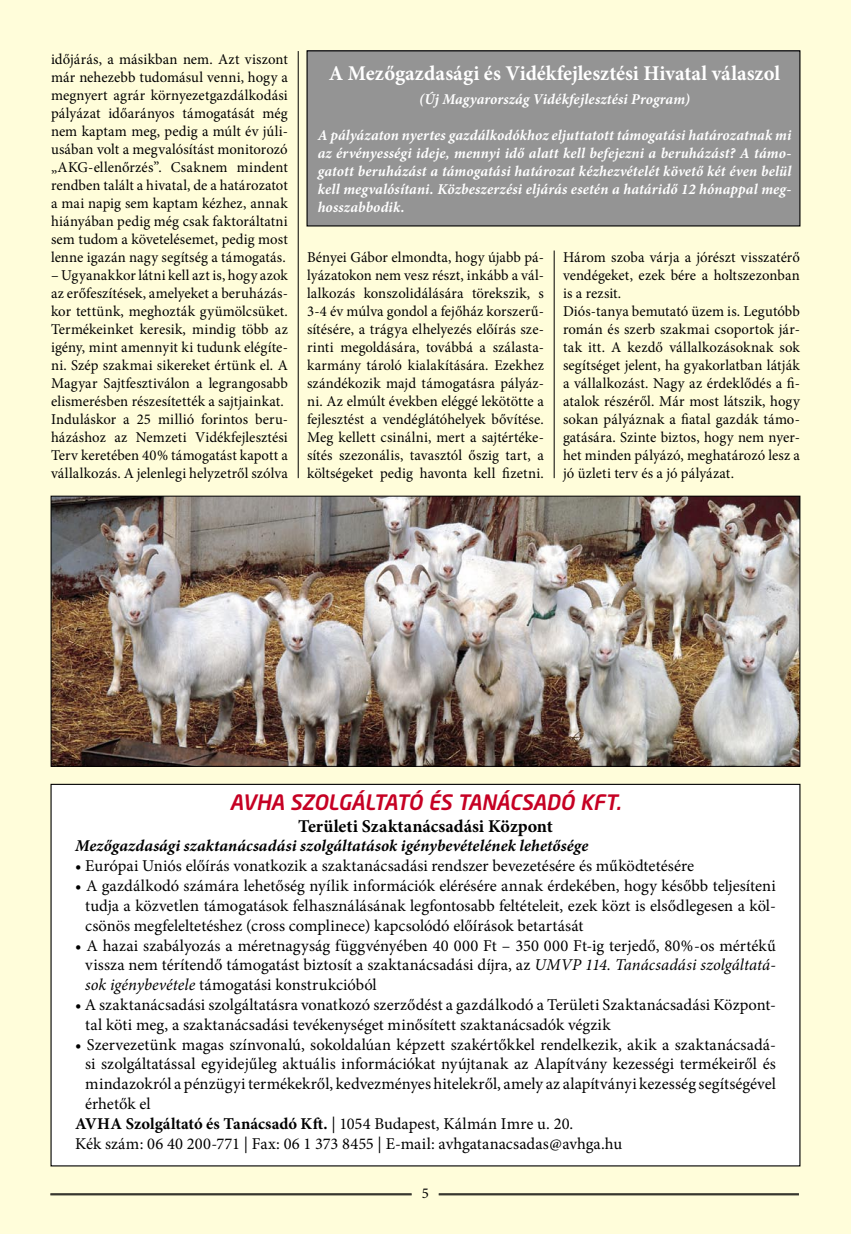
<style>
.page{position:relative;width:851px;height:1234px;background:#fff}
.page>*{position:absolute;margin:0;border:0;box-sizing:border-box;transform-origin:0 0}
.kérdés{font:700 21px "Minion Pro";color:#fff}
.alcím{font:italic 500 21px "Neo Sans CE";letter-spacing:-.015em;color:#c60023}
.t1{font:700 18px "Minion Pro";color:#000}
.t2{font:16.5px/19.8px "Minion Pro";letter-spacing:.005em;color:#000;text-align:justify}
.t3{font:italic 700 16.5px "Minion Pro";letter-spacing:.01em;color:#000}
.t4{font:700 16.5px "Minion Pro";letter-spacing:.005em;color:#000}
.kenyér{font:15px/18px "Minion Pro";letter-spacing:.005em;color:#000;text-align:justify}
.kérdés-2{font:italic 700 15px/18px "Minion Pro";letter-spacing:.01em;color:#fff;text-align:justify}
.s1{font-style:italic}
.s2{font-weight:400}
</style>
<div class="page">
<div style="left:0;top:0;width:850px;height:1233px;background:#fffdda"></div>
<hr style="left:298px;top:51px;width:1px;height:427px;background:#000">
<hr style="left:553px;top:250px;width:1px;height:228px;background:#000">
<hr style="left:50px;top:1194px;width:361px;height:1px;background:#000">
<hr style="left:50px;top:1193px;width:361px;height:1px;background:#000">
<hr style="left:438px;top:1194px;width:360px;height:1px;background:#000">
<hr style="left:438px;top:1193px;width:360px;height:1px;background:#000">
<div style="left:307px;top:51px;width:492px;height:175px;background:#949494"></div>
<div style="left:306px;top:50px;width:494px;height:176px;border:1px solid #000"></div>
<img style="left:53px;top:497px;width:745px;height:267px">
<div style="left:51px;top:495px;width:749px;height:271px;border:1px solid #000"></div>
<div style="left:51px;top:784px;width:748px;height:381px;background:#fff"></div>
<p class="kenyér" style="left:51px;top:50px;width:238px">időjárás, a másikban nem. Azt viszont már nehezebb tudomásul venni, hogy a megnyert agrár környezetgazdálkodási pályázat időarányos támogatását még nem kaptam meg, pedig a múlt év júli&shy;usában volt a megvalósítást monitorozó „AKG-ellenőrzés”. Csaknem mindent rendben talált a hivatal, de a határozatot a mai napig sem kaptam kézhez, annak hiányában pedig még csak faktoráltatni sem tudom a követelésemet, pedig most lenne igazán nagy segítség a támogatás.</p>
<p class="kenyér" style="left:51px;top:266px;width:238px">– Ugyanakkor látni kell azt is, hogy azok az erőfeszítések, amelyeket a beruházás&shy;kor tettünk, meghozták gyümölcsüket.<br>Termékeinket keresik, mindig több az igény, mint amennyit ki tudunk elégíte&shy;ni. Szép szakmai sikereket értünk el. A Magyar Sajtfesztiválon a legrangosabb elismerésben részesítették a sajtjainkat.</p>
<p class="kenyér" style="left:51px;top:410px;width:238px">Induláskor a 25 millió forintos beru&shy;házáshoz az Nemzeti Vidékfejlesztési Terv keretében 40% támogatást kapott a vállalkozás. A jelenlegi helyzetről szólva</p>
<p class="kérdés" style="left:329px;top:59px;width:452px">A Mezőgazdasági és Vidékfejlesztési Hivatal válaszol</p>
<p class="kérdés-2" style="left:419px;top:90px;width:272px">(Új Magyarország Vidékfejlesztési Program)</p>
<p class="kérdés-2" style="left:317px;top:126px;width:475px">A pályázaton nyertes gazdálkodókhoz eljuttatott támogatási határozatnak mi az érvényességi ideje, mennyi idő alatt kell befejezni a beruházást? A támo&shy;gatott beruházást a támogatási határozat kézhezvételét követő két éven belül kell megvalósítani. Közbeszerzési eljárás esetén a határidő 12 hónappal meg&shy;hosszabbodik.</p>
<p class="kenyér" style="left:307px;top:248px;width:238px">Bényei Gábor elmondta, hogy újabb pá&shy;lyázatokon nem vesz részt, inkább a vál&shy;lalkozás konszolidálására törekszik, s 3-4 év múlva gondol a fejőház korszerű&shy;sítésére, a trágya elhelyezés előírás sze&shy;rinti megoldására, továbbá a szálasta&shy;karmány tároló kialakítására. Ezekhez szándékozik majd támogatásra pályáz&shy;ni. Az elmúlt években eléggé lekötötte a fejlesztést a vendéglátóhelyek bővítése.<br>Meg kellett csinálni, mert a sajtértéke&shy;sítés szezonális, tavasztól őszig tart, a költségeket pedig havonta kell fizetni.</p>
<p class="kenyér" style="left:563px;top:248px;width:238px">Három szoba várja a jórészt visszatérő vendégeket, ezek bére a holtszezonban is a rezsit.</p>
<p class="kenyér" style="left:563px;top:302px;width:238px">Diós-tanya bemutató üzem is. Legutóbb román és szerb szakmai csoportok jár&shy;tak itt. A kezdő vállalkozásoknak sok segítséget jelent, ha gyakorlatban látják a vállalkozást. Nagy az érdeklődés a fi&shy;atalok részéről. Már most látszik, hogy sokan pályáznak a fiatal gazdák támo&shy;gatására. Szinte biztos, hogy nem nyer&shy;het minden pályázó, meghatározó lesz a jó üzleti terv és a jó pályázat.</p>
<p class="alcím" style="left:230px;top:788px;width:393px">AVHA SZOLGÁLTATÓ ÉS TANÁCSADÓ KFT.</p>
<p class="t1" style="left:298px;top:813px;width:256px">Területi Szaktanácsadási Központ</p>
<p class="t3" style="left:75px;top:834px;width:514px">Mezőgazdasági szaktanácsadási szolgáltatások igénybevételének lehetősége</p>
<p class="t2" style="left:75px;top:856px;width:620px">• Európai Uniós előírás vonatkozik a szaktanácsadási rendszer bevezetésére és működtetésére</p>
<p class="t2" style="left:85px;top:875px;width:692px;text-indent:-10px">• A gazdálkodó számára lehetőség nyílik információk elérésére annak érdekében, hogy később teljesíteni tudja a közvetlen támogatások felhasználásának legfontosabb feltételeit, ezek közt is elsődlegesen a köl&shy;csönös megfeleltetéshez (cross complinece) kapcsolódó előírások betartását</p>
<p class="t2" style="left:85px;top:935px;width:692px;text-indent:-10px">• A hazai szabályozás a méretnagyság függvényében 40 000 Ft – 350 000 Ft-ig terjedő, 80%-os mértékű vissza nem térítendő támogatást biztosít a szaktanácsadási díjra, az <span class="s1">UMVP 114. Tanácsadási szolgáltatá&shy;sok igénybevétele</span> támogatási konstrukcióból</p>
<p class="t2" style="left:85px;top:994px;width:692px;text-indent:-10px">• A szaktanácsadási szolgáltatásra vonatkozó szerződést a gazdálkodó a Területi Szaktanácsadási Központ&shy;tal köti meg, a szaktanácsadási tevékenységet minősített szaktanácsadók végzik</p>
<p class="t2" style="left:85px;top:1034px;width:692px;text-indent:-10px">• Szervezetünk magas színvonalú, sokoldalúan képzett szakértőkkel rendelkezik, akik a szaktanácsadá&shy;si szolgáltatással egyidejűleg aktuális információkat nyújtanak az Alapítvány kezességi termékeiről és mindazokról a pénzügyi termékekről, kedvezményes hitelekről, amely az alapítványi kezesség segítségével érhetők el</p>
<p class="t4" style="left:75px;top:1111px;width:499px">AVHA Szolgáltató és Tanácsadó Kft. <span class="s2">| 1054 Budapest, Kálmán Imre u. 20.</span></p>
<p class="t2" style="left:75px;top:1133px;width:548px">Kék szám: 06 40 200-771 | Fax: 06 1 373 8455 | E-mail: avhgatanacsadas@avhga.hu</p>
<p class="kenyér" style="left:422px;top:1183px;width:9px">5</p>
</div>
